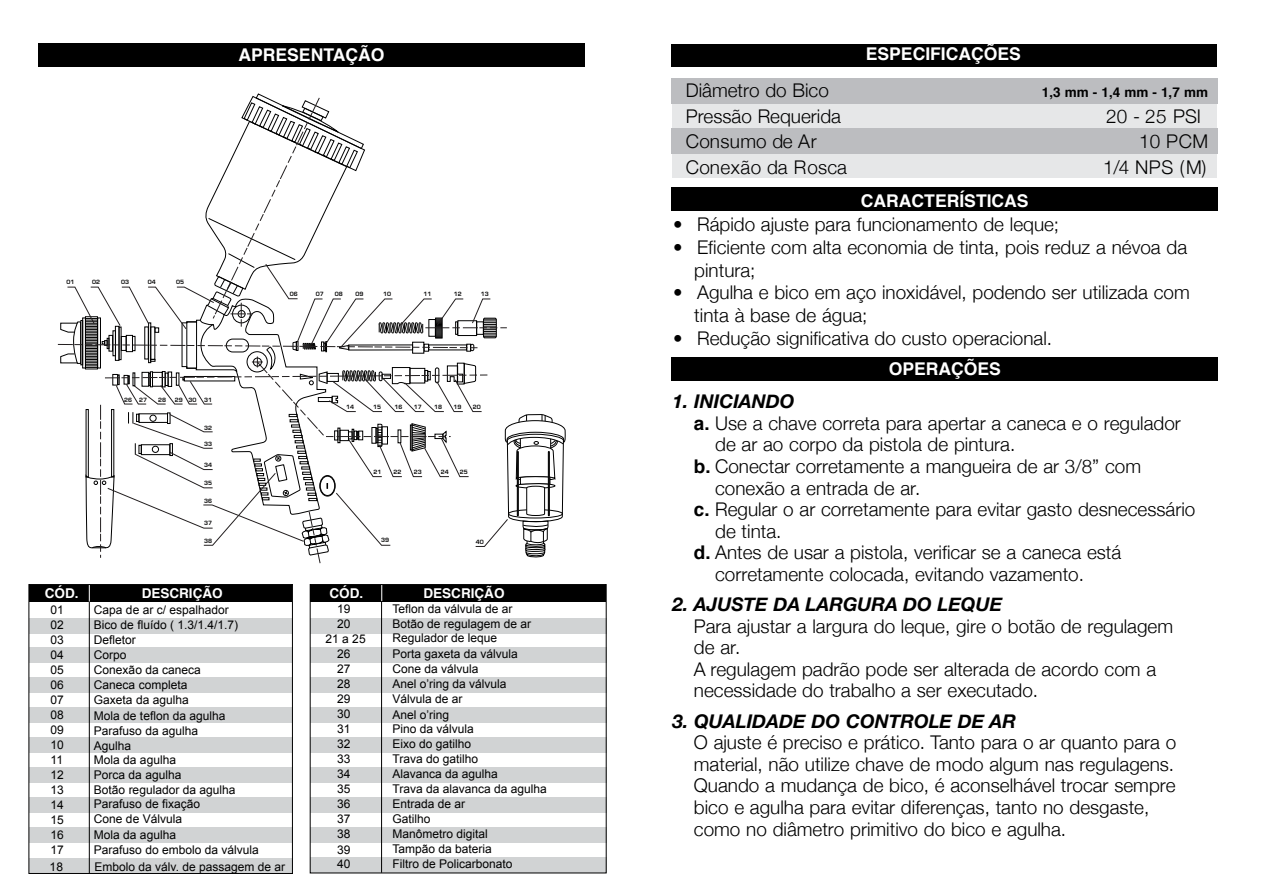
<style>
.page{position:relative;width:1263px;height:893px;background:#fff}
.page>*{position:absolute;margin:0;border:0;box-sizing:border-box;transform-origin:0 0}
.t1{font:300 18.9px/21.6px "Helvetica Neue";color:#000}
.t2{font:italic 700 18.9px "Helvetica Neue";color:#000}
.t3{font:300 18.9px "Helvetica Neue";letter-spacing:.02em;color:#000}
.t4{font:700 17.55px "Helvetica";color:#fff}
.t5{font:700 13.5px "Helvetica";color:#fff}
.t6{font:700 13.5px "Helvetica";color:#000}
.t7{font:12px/15px "Arial";color:#000}
.t8{font:600 5.7px "Eurostile";color:#000}
.s1{font-family:"Helvetica";font-weight:700}
</style>
<div class="page">
<div style="left:310px;top:618px;width:296px;height:15px;background:#d1d3d4"></div>
<div style="left:310px;top:647px;width:296px;height:15px;background:#d1d3d4"></div>
<div style="left:310px;top:677px;width:296px;height:15px;background:#d1d3d4"></div>
<div style="left:310px;top:708px;width:296px;height:15px;background:#d1d3d4"></div>
<div style="left:310px;top:738px;width:296px;height:15px;background:#d1d3d4"></div>
<div style="left:310px;top:767px;width:296px;height:15px;background:#d1d3d4"></div>
<div style="left:310px;top:797px;width:296px;height:15px;background:#d1d3d4"></div>
<div style="left:310px;top:827px;width:296px;height:15px;background:#d1d3d4"></div>
<div style="left:310px;top:858px;width:296px;height:15px;background:#d1d3d4"></div>
<div style="left:29px;top:859px;width:264px;height:15px;background:#d1d3d4"></div>
<div style="left:671px;top:44px;width:545px;height:23px;background:#000"></div>
<div style="left:672px;top:79px;width:544px;height:99px;background:#e6e7e8"></div>
<div style="left:671px;top:128px;width:547px;height:25px;background:#bcbdc0"></div>
<div style="left:671px;top:78px;width:547px;height:26px;background:#bcbdc0"></div>
<div style="left:671px;top:188px;width:547px;height:23px;background:#000"></div>
<div style="left:671px;top:357px;width:547px;height:24px;background:#000"></div>
<div style="left:38px;top:44px;width:547px;height:23px;background:#000"></div>
<div style="left:29px;top:618px;width:263px;height:15px;background:#d1d3d4"></div>
<div style="left:29px;top:647px;width:263px;height:15px;background:#d1d3d4"></div>
<div style="left:29px;top:677px;width:263px;height:15px;background:#d1d3d4"></div>
<div style="left:29px;top:708px;width:263px;height:15px;background:#d1d3d4"></div>
<div style="left:29px;top:738px;width:263px;height:15px;background:#d1d3d4"></div>
<div style="left:29px;top:767px;width:263px;height:15px;background:#d1d3d4"></div>
<div style="left:29px;top:797px;width:263px;height:15px;background:#d1d3d4"></div>
<div style="left:29px;top:827px;width:263px;height:15px;background:#d1d3d4"></div>
<div style="left:29px;top:585px;width:263px;height:16px;background:#000"></div>
<div style="left:310px;top:585px;width:296px;height:16px;background:#000"></div>
<svg style="left:381px;top:586px;width:1px;height:15px"></svg>
<svg style="left:89px;top:586px;width:1px;height:15px"></svg>
<hr style="left:89px;top:602px;width:1px;height:272px;background:#000">
<hr style="left:381px;top:602px;width:1px;height:271px;background:#000">
<div style="left:28px;top:584px;width:265px;height:290px;border:1px solid #000"></div>
<div style="left:310px;top:584px;width:297px;height:289px;border:1px solid #000"></div>
<svg style="left:58px;top:93px;width:508px;height:471px"></svg>
<div style="left:548px;top:451px;width:2px;height:65px;border:1px solid #000"></div>
<div style="left:517px;top:451px;width:2px;height:65px;border:1px solid #000"></div>
<p class="t4" style="left:238px;top:39px;width:147px">APRESENTAÇÃO</p>
<p class="t8" style="left:66px;top:278px;width:9px">01</p>
<p class="t8" style="left:92px;top:278px;width:9px">02</p>
<p class="t8" style="left:121px;top:278px;width:9px">03</p>
<p class="t8" style="left:148px;top:278px;width:9px">04</p>
<p class="t8" style="left:176px;top:278px;width:9px">05</p>
<p class="t8" style="left:290px;top:290px;width:9px">06</p>
<p class="t8" style="left:316px;top:290px;width:9px">07</p>
<p class="t8" style="left:335px;top:290px;width:9px">08</p>
<p class="t8" style="left:356px;top:290px;width:9px">09</p>
<p class="t8" style="left:383px;top:290px;width:9px">10</p>
<p class="t8" style="left:423px;top:290px;width:9px">11</p>
<p class="t8" style="left:454px;top:290px;width:9px">12</p>
<p class="t8" style="left:481px;top:290px;width:9px">13</p>
<p class="t8" style="left:124px;top:396px;width:24px">26 27</p>
<p class="t8" style="left:158px;top:396px;width:9px">28</p>
<p class="t8" style="left:175px;top:396px;width:23px">29 30</p>
<p class="t8" style="left:204px;top:396px;width:9px">31</p>
<p class="t8" style="left:204px;top:424px;width:9px">32</p>
<p class="t8" style="left:204px;top:440px;width:9px">33</p>
<p class="t8" style="left:204px;top:462px;width:9px">34</p>
<p class="t8" style="left:204px;top:480px;width:9px">35</p>
<p class="t8" style="left:204px;top:497px;width:9px">36</p>
<p class="t8" style="left:204px;top:519px;width:9px">37</p>
<p class="t8" style="left:204px;top:537px;width:9px">38</p>
<p class="t8" style="left:381px;top:537px;width:9px">39</p>
<p class="t8" style="left:373px;top:404px;width:9px">15</p>
<p class="t8" style="left:395px;top:404px;width:9px">16</p>
<p class="t8" style="left:414px;top:404px;width:9px">17</p>
<p class="t8" style="left:434px;top:404px;width:9px">18</p>
<p class="t8" style="left:453px;top:404px;width:9px">19</p>
<p class="t8" style="left:473px;top:404px;width:9px">20</p>
<p class="t8" style="left:346px;top:404px;width:9px">14</p>
<p class="t8" style="left:374px;top:468px;width:9px">21</p>
<p class="t8" style="left:393px;top:468px;width:9px">22</p>
<p class="t8" style="left:414px;top:468px;width:9px">23</p>
<p class="t8" style="left:441px;top:468px;width:9px">24</p>
<p class="t8" style="left:460px;top:468px;width:9px">25</p>
<p class="t8" style="left:476px;top:539px;width:9px">40</p>
<p class="t5" style="left:45px;top:581px;width:35px">CÓD.</p>
<p class="t5" style="left:142px;top:581px;width:82px">DESCRIÇÃO</p>
<p class="t5" style="left:329px;top:581px;width:35px">CÓD.</p>
<p class="t5" style="left:423px;top:581px;width:82px">DESCRIÇÃO</p>
<p class="t7" style="left:51px;top:603px;width:15px;text-align:justify">01<br>02<br>03<br>04<br>05<br>06<br>07<br>08<br>09<br>10<br>11<br>12<br>13<br>14<br>15<br>16<br>17</p>
<p class="t7" style="left:50px;top:859px;width:15px">18</p>
<p class="t7" style="left:94px;top:602px;width:136px">Capa de ar c/ espalhador</p>
<p class="t7" style="left:94px;top:618px;width:146px">Bico de fluído ( 1.3/1.4/1.7)<br>Defletor<br>Corpo<br>Conexão da caneca<br>Caneca completa<br>Gaxeta da agulha<br>Mola de teflon da agulha<br>Parafuso da agulha<br>Agulha</p>
<p class="t7" style="left:94px;top:752px;width:143px">Mola da agulha<br>Porca da agulha<br>Botão regulador da agulha</p>
<p class="t7" style="left:94px;top:796px;width:166px">Parafuso de fixação<br>Cone de Válvula<br>Mola da agulha<br>Parafuso do embolo da válvula</p>
<p class="t7" style="left:95px;top:859px;width:192px">Embolo da válv. de passagem de ar</p>
<p class="t7" style="left:326px;top:602px;width:42px;text-align:center">19<br>20<br>21 a 25<br>26</p>
<p class="t7" style="left:337px;top:676px;width:15px">28</p>
<p class="t7" style="left:337px;top:662px;width:15px">27</p>
<p class="t7" style="left:337px;top:691px;width:15px;text-align:justify">29<br>30<br>31<br>32<br>33<br>34<br>35<br>36<br>37<br>38<br>39</p>
<p class="t7" style="left:337px;top:856px;width:15px">40</p>
<p class="t7" style="left:393px;top:601px;width:140px;line-height:15.5px">Teflon da válvula de ar<br>Botão de regulagem de ar</p>
<p class="t7" style="left:393px;top:631px;width:156px">Regulador de leque<br>Porta gaxeta da válvula<br>Cone da válvula<br>Anel o’ring da válvula<br>Válvula de ar<br>Anel o’ring<br>Pino da válvula<br>Eixo do gatilho<br>Trava do gatilho<br>Alavanca da agulha<br>Trava da alavanca da agulha<br>Entrada de ar<br>Gatilho<br>Manômetro digital<br>Tampão da bateria<br>Filtro de Policarbonato</p>
<p class="t4" style="left:866px;top:38px;width:157px">ESPECIFICAÇÕES</p>
<p class="t1" style="left:686px;top:79px;width:145px">Diâmetro do Bico</p>
<p class="t6" style="left:1042px;top:80px;width:168px">1,3 mm - 1,4 mm - 1,7 mm</p>
<p class="t1" style="left:686px;top:105px;width:157px">Pressão Requerida</p>
<p class="t1" style="left:1106px;top:105px;width:96px">20 - 25 PSI</p>
<p class="t3" style="left:686px;top:130px;width:132px">Consumo de Ar</p>
<p class="t1" style="left:1139px;top:130px;width:70px">10 PCM</p>
<p class="t3" style="left:686px;top:155px;width:163px">Conexão da Rosca</p>
<p class="t1" style="left:1103px;top:156px;width:105px">1/4 NPS (M)</p>
<p class="t4" style="left:861px;top:185px;width:169px">CARACTERÍSTICAS</p>
<p class="t1" style="left:673px;top:213px;width:388px">• Rápido ajuste para funcionamento de leque;</p>
<p class="t1" style="left:694px;top:235px;width:494px;line-height:22.6px;text-indent:-21px">• Eficiente com alta economia de tinta, pois reduz a névoa da pintura;</p>
<p class="t1" style="left:694px;top:281px;width:497px;line-height:22.6px;text-indent:-21px">• Agulha e bico em aço inoxidável, podendo ser utilizada com tinta à base de água;</p>
<p class="t1" style="left:673px;top:327px;width:381px">• Redução significativa do custo operacional.</p>
<p class="t4" style="left:889px;top:353px;width:114px">OPERAÇÕES</p>
<p class="t2" style="left:673px;top:390px;width:123px">1. INICIANDO</p>
<p class="t1" style="left:694px;top:412px;width:488px"><span class="s1">a.</span> Use a chave correta para apertar a caneca e o regulador</p>
<p class="t1" style="left:715px;top:433px;width:302px">de ar ao corpo da pistola de pintura.</p>
<p class="t1" style="left:694px;top:455px;width:449px"><span class="s1">b.</span> Conectar corretamente a mangueira de ar 3/8” com</p>
<p class="t1" style="left:715px;top:477px;width:207px">conexão a entrada de ar.</p>
<p class="t1" style="left:694px;top:498px;width:503px"><span class="s1">c.</span> Regular o ar corretamente para evitar gasto desnecessário</p>
<p class="t1" style="left:715px;top:520px;width:68px">de tinta.</p>
<p class="t1" style="left:694px;top:541px;width:429px"><span class="s1">d.</span> Antes de usar a pistola, verificar se a caneca está</p>
<p class="t1" style="left:715px;top:563px;width:370px">corretamente colocada, evitando vazamento.</p>
<p class="t2" style="left:673px;top:593px;width:331px">2. AJUSTE DA LARGURA DO LEQUE</p>
<p class="t1" style="left:694px;top:615px;width:481px">Para ajustar a largura do leque, gire o botão de regulagem de ar.<br>A regulagem padrão pode ser alterada de acordo com a necessidade do trabalho a ser executado.</p>
<p class="t2" style="left:673px;top:709px;width:345px">3. QUALIDADE DO CONTROLE DE AR</p>
<p class="t1" style="left:694px;top:731px;width:484px">O ajuste é preciso e prático. Tanto para o ar quanto para o material, não utilize chave de modo algum nas regulagens.<br>Quando a mudança de bico, é aconselhável trocar sempre bico e agulha para evitar diferenças, tanto no desgaste, como no diâmetro primitivo do bico e agulha.</p>
</div>
